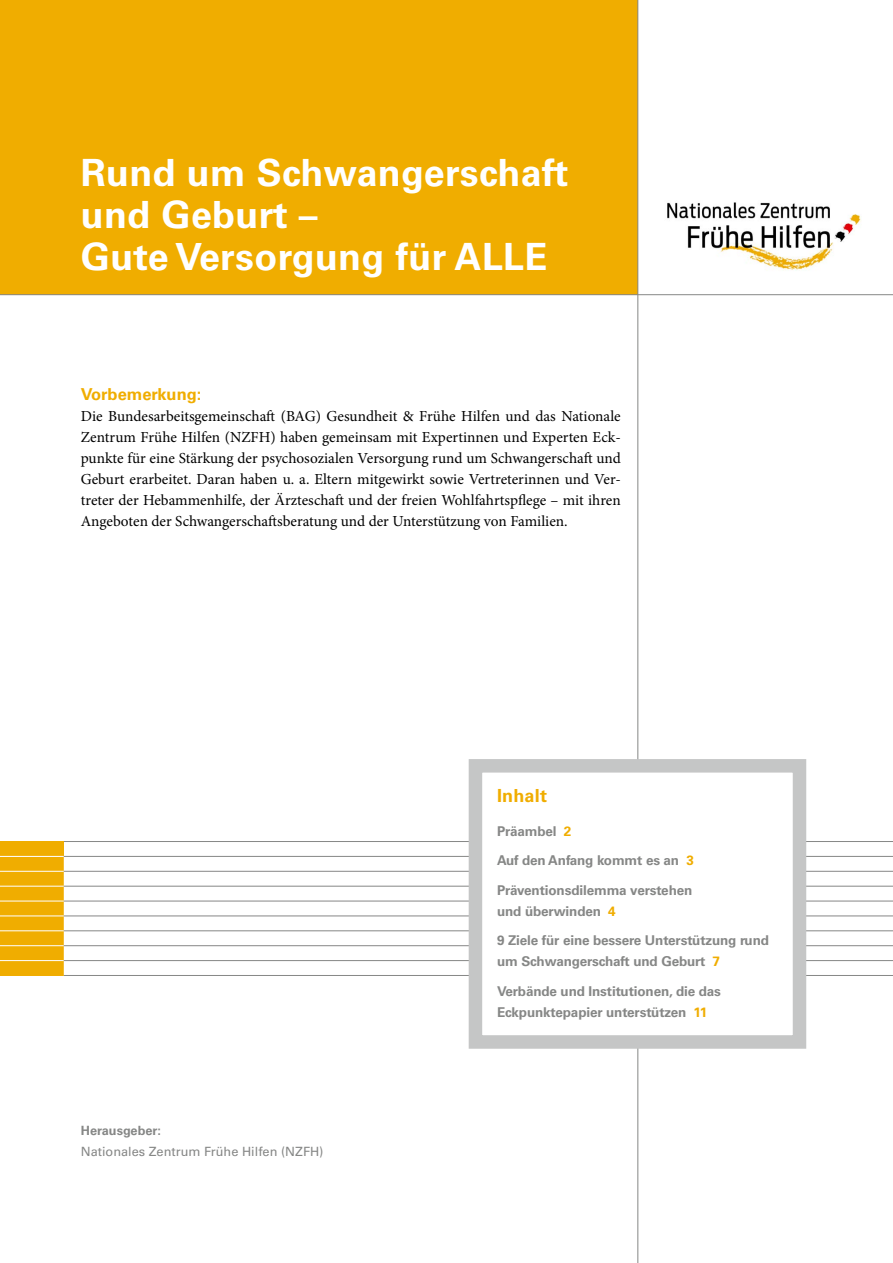
<style>
.page{position:relative;width:893px;height:1263px;background:#fff}
.page>*{position:absolute;margin:0;border:0;box-sizing:border-box;transform-origin:0 0}
.Standardseiten_Cover_head{font:700 37.5px/42px "Univers LT Std";letter-spacing:.01em;color:#fff}
.Standardseiten_Cover_Inhalt_head_1{font:700 18px "Univers LT Std";letter-spacing:.01em;color:#f0ad00}
.Vorbemerkungen{font:700 16.5px "Univers LT Std";color:#f0ad00}
.Lauftext_o_E{font:15.3px/21px "Minion Pro";letter-spacing:-.005em;color:#000;text-align:justify}
.t1{font:700 13.5px/21px "Univers LT Std";letter-spacing:-.01em;color:#868786}
.Standardseiten_Cover_Autoren{font:12.75px "Univers LT Std";color:#868786}
.Standardseiten_Herausgeber_P{font:700 12.75px "Univers LT Std";color:#868786}
.s1{color:#f0ad00}
</style>
<div class="page">
<div style="left:0;top:0;width:638px;height:295px;background:#f0ad00"></div>
<hr style="left:637px;top:0;width:1px;height:1263px;background:#868786">
<div style="left:0;top:841px;width:64px;height:15px;background:#f0ad00"></div>
<svg style="left:0;top:857px;width:64px;height:118px;background:#f0ae05"></svg>
<hr style="left:0;top:871px;width:64px;height:1px;background:#fff">
<hr style="left:0;top:886px;width:64px;height:1px;background:#fff">
<hr style="left:0;top:901px;width:64px;height:1px;background:#fff">
<hr style="left:0;top:915px;width:64px;height:1px;background:#fff">
<hr style="left:0;top:930px;width:64px;height:1px;background:#fff">
<hr style="left:0;top:945px;width:64px;height:1px;background:#fff">
<hr style="left:0;top:960px;width:64px;height:1px;background:#fff">
<hr style="left:64px;top:841px;width:829px;height:1px;background:#868786">
<hr style="left:64px;top:856px;width:829px;height:1px;background:#868786">
<hr style="left:64px;top:871px;width:829px;height:1px;background:#868786">
<hr style="left:64px;top:886px;width:829px;height:1px;background:#868786">
<hr style="left:64px;top:901px;width:829px;height:1px;background:#868786">
<hr style="left:64px;top:915px;width:829px;height:1px;background:#868786">
<hr style="left:64px;top:930px;width:829px;height:1px;background:#868786">
<hr style="left:64px;top:945px;width:829px;height:1px;background:#868786">
<hr style="left:64px;top:960px;width:829px;height:1px;background:#868786">
<hr style="left:64px;top:975px;width:829px;height:1px;background:#868786">
<hr style="left:0;top:975px;width:64px;height:1px;background:#f0ad00">
<hr style="left:0;top:294px;width:893px;height:1px;background:#868786">
<div style="left:469px;top:759px;width:337px;height:290px;background:#fff;border:14px solid #c5c6c6"></div>
<img style="left:667px;top:202px;width:194px;height:69px">
<h1 class="Standardseiten_Cover_head" style="left:81px;top:152px;width:489px">Rund um Schwangerschaft und Geburt –<br>Gute Versorgung für ALLE</h1>
<h2 class="Vorbemerkungen" style="left:81px;top:385px;width:122px">Vorbemerkung:</h2>
<p class="Lauftext_o_E" style="left:81px;top:406px;width:542px">Die Bundesarbeitsgemeinschaft (BAG) Gesundheit &amp; Frühe Hilfen und das Nationale Zentrum Frühe Hilfen (NZFH) haben gemeinsam mit Expertinnen und Experten Eck&shy;punkte für eine Stärkung der psychosozialen Versorgung rund um Schwangerschaft und Geburt erarbeitet. Daran haben u. a. Eltern mitgewirkt sowie Vertreterinnen und Ver&shy;treter der Hebammenhilfe, der Ärzteschaft und der freien Wohlfahrtspflege – mit ihren Angeboten der Schwangerschaftsberatung und der Unterstützung von Familien.</p>
<p class="Standardseiten_Herausgeber_P" style="left:81px;top:1123px;width:82px">Herausgeber:</p>
<p class="Standardseiten_Cover_Autoren" style="left:81px;top:1144px;width:244px">Nationales Zentrum Frühe Hilfen (NZFH)</p>
<h2 class="Standardseiten_Cover_Inhalt_head_1" style="left:497px;top:785px;width:51px">Inhalt</h2>
<p class="t1" style="left:497px;top:820px;width:76px">Präambel <span class="s1">2</span></p>
<p class="t1" style="left:497px;top:850px;width:198px">Auf den Anfang kommt es an <span class="s1">3</span></p>
<p class="t1" style="left:497px;top:879px;width:197px">Präventionsdilemma verstehen und überwinden <span class="s1">4</span></p>
<p class="t1" style="left:497px;top:930px;width:273px">9 Ziele für eine bessere Unterstützung rund um Schwangerschaft und Geburt <span class="s1">7</span></p>
<p class="t1" style="left:497px;top:980px;width:225px">Verbände und Institutionen, die das<br>Eckpunktepapier unterstützen <span class="s1">11</span></p>
</div>
